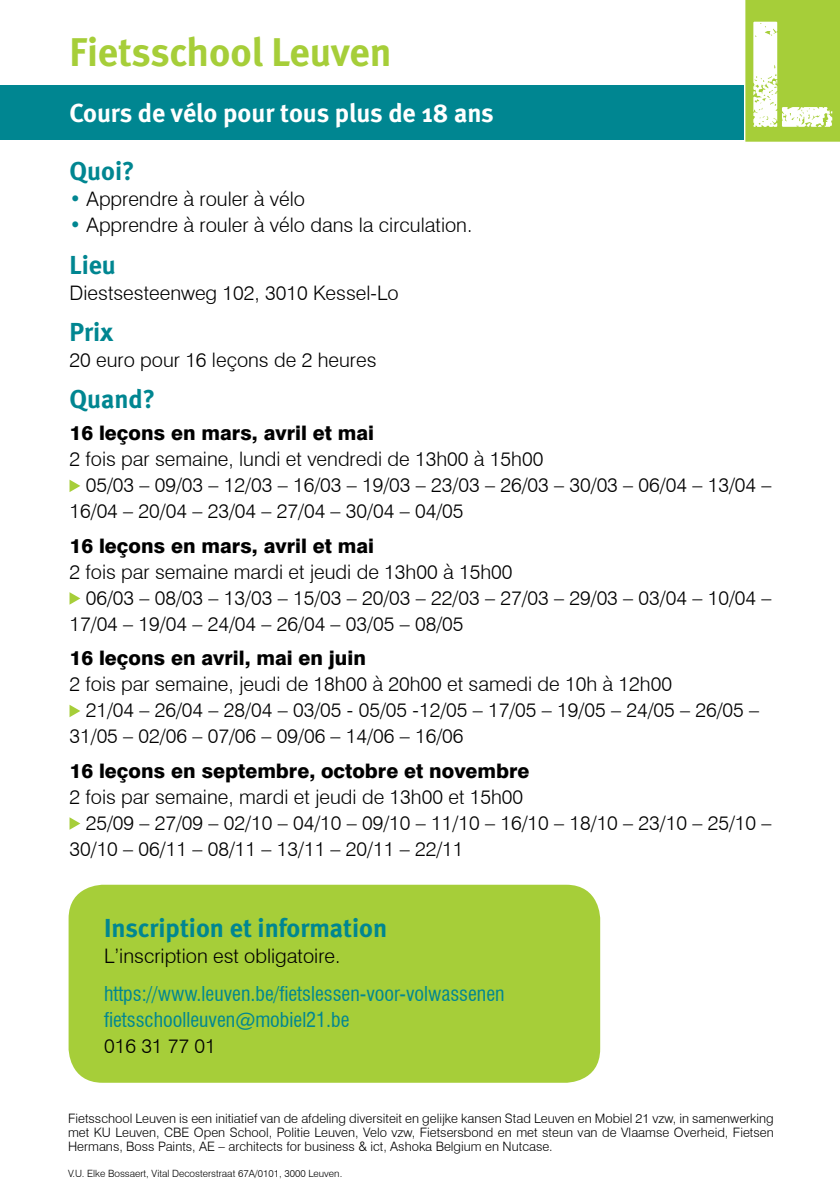
<style>
.page{position:relative;width:840px;height:1191px;background:#fff}
.page>*{position:absolute;margin:0;border:0;box-sizing:border-box;transform-origin:0 0}
.t1{font:700 40px "Meta";letter-spacing:-.005em;color:#a6ce39}
.t2{font:700 26px "Meta";color:#008691}
.t3{font:700 26px "Meta";color:#fff}
.t4{font:300 20px "Swiss 721 BT";color:#000}
.t5{font:800 20px "Swiss 721 BT";color:#000}
.t6{font:condensed 20px/26px "Swiss 721 BT";color:#008691}
.t7{font:300 13px/14px "Swiss 721 BT";color:#000;text-align:justify}
.t8{font:300 10px "Swiss 721 BT";color:#000}
.s1{color:#008691}
</style>
<div class="page">
<div style="left:69px;top:884px;width:531px;height:198px;background:#a6ce39;border-radius:34px"></div>
<div style="left:0;top:86px;width:839px;height:54px;background:#008691"></div>
<svg style="left:69px;top:479px;width:11px;height:13px"></svg>
<svg style="left:69px;top:592px;width:11px;height:12px"></svg>
<svg style="left:69px;top:704px;width:11px;height:13px"></svg>
<svg style="left:69px;top:817px;width:11px;height:12px"></svg>
<svg style="left:745px;top:0;width:94px;height:142px;background:#bbd968"></svg>
<h1 class="t1" style="left:69px;top:28px;width:323px">Fietsschool Leuven</h1>
<h2 class="t3" style="left:69px;top:98px;width:425px">Cours de vélo pour tous plus de 18 ans</h2>
<h2 class="t2" style="left:69px;top:156px;width:66px">Quoi?</h2>
<p class="t4" style="left:69px;top:187px;width:237px"><span class="s1">•</span> Apprendre à rouler à vélo</p>
<p class="t4" style="left:69px;top:213px;width:404px"><span class="s1">•</span> Apprendre à rouler à vélo dans la circulation.</p>
<h2 class="t2" style="left:69px;top:249px;width:48px">Lieu</h2>
<p class="t4" style="left:69px;top:280px;width:330px">Diestsesteenweg 102, 3010 Kessel-Lo</p>
<h2 class="t2" style="left:69px;top:317px;width:45px">Prix</h2>
<p class="t4" style="left:69px;top:348px;width:308px">20 euro pour 16 leçons de 2 heures</p>
<h2 class="t2" style="left:69px;top:384px;width:87px">Quand?</h2>
<p class="t5" style="left:69px;top:421px;width:306px">16 leçons en mars, avril et mai</p>
<p class="t4" style="left:69px;top:447px;width:475px">2 fois par semaine, lundi et vendredi de 13h00 à 15h00</p>
<p class="t4" style="left:86px;top:473px;width:687px">05/03 – 09/03 – 12/03 – 16/03 – 19/03 – 23/03 – 26/03 – 30/03 – 06/04 – 13/04 –</p>
<p class="t4" style="left:69px;top:499px;width:395px">16/04 – 20/04 – 23/04 – 27/04 – 30/04 – 04/05</p>
<p class="t5" style="left:69px;top:533px;width:306px">16 leçons en mars, avril et mai</p>
<p class="t4" style="left:69px;top:559px;width:444px">2 fois par semaine mardi et jeudi de 13h00 à 15h00</p>
<p class="t4" style="left:86px;top:585px;width:687px">06/03 – 08/03 – 13/03 – 15/03 – 20/03 – 22/03 – 27/03 – 29/03 – 03/04 – 10/04 –</p>
<p class="t4" style="left:69px;top:611px;width:395px">17/04 – 19/04 – 24/04 – 26/04 – 03/05 – 08/05</p>
<p class="t5" style="left:69px;top:646px;width:298px">16 leçons en avril, mai en juin</p>
<p class="t4" style="left:69px;top:672px;width:603px">2 fois par semaine, jeudi de 18h00 à 20h00 et samedi de 10h à 12h00</p>
<p class="t4" style="left:86px;top:698px;width:674px">21/04 – 26/04 – 28/04 – 03/05 - 05/05 -12/05 – 17/05 – 19/05 – 24/05 – 26/05 –</p>
<p class="t4" style="left:69px;top:724px;width:395px">31/05 – 02/06 – 07/06 – 09/06 – 14/06 – 16/06</p>
<p class="t5" style="left:69px;top:758px;width:461px">16 leçons en septembre, octobre et novembre</p>
<p class="t4" style="left:69px;top:784px;width:455px">2 fois par semaine, mardi et jeudi de 13h00 et 15h00</p>
<p class="t4" style="left:86px;top:810px;width:687px">25/09 – 27/09 – 02/10 – 04/10 – 09/10 – 11/10 – 16/10 – 18/10 – 23/10 – 25/10 –</p>
<p class="t4" style="left:69px;top:836px;width:395px">30/10 – 06/11 – 08/11 – 13/11 – 20/11 – 22/11</p>
<h2 class="t2" style="left:104px;top:913px;width:284px">Inscription et information</h2>
<p class="t4" style="left:104px;top:944px;width:238px">L’inscription est obligatoire.</p>
<p class="t6" style="left:104px;top:980px;width:402px">https://www.leuven.be/fietslessen-voor-volwassenen fietsschoolleuven@mobiel21.be</p>
<p class="t4" style="left:104px;top:1033px;width:113px">016 31 77 01</p>
<p class="t7" style="left:68px;top:1111px;width:706px">Fietsschool Leuven is een initiatief van de afdeling diversiteit en gelijke kansen Stad Leuven en Mobiel 21 vzw, in samenwerking met KU Leuven, CBE Open School, Politie Leuven, Velo vzw, Fietsersbond en met steun van de Vlaamse Overheid, Fietsen Hermans, Boss Paints, AE – architects for business &amp; ict, Ashoka Belgium en Nutcase.</p>
<p class="t8" style="left:68px;top:1167px;width:275px">V.U. Elke Bossaert, Vital Decosterstraat 67A/0101, 3000 Leuven.</p>
</div>
